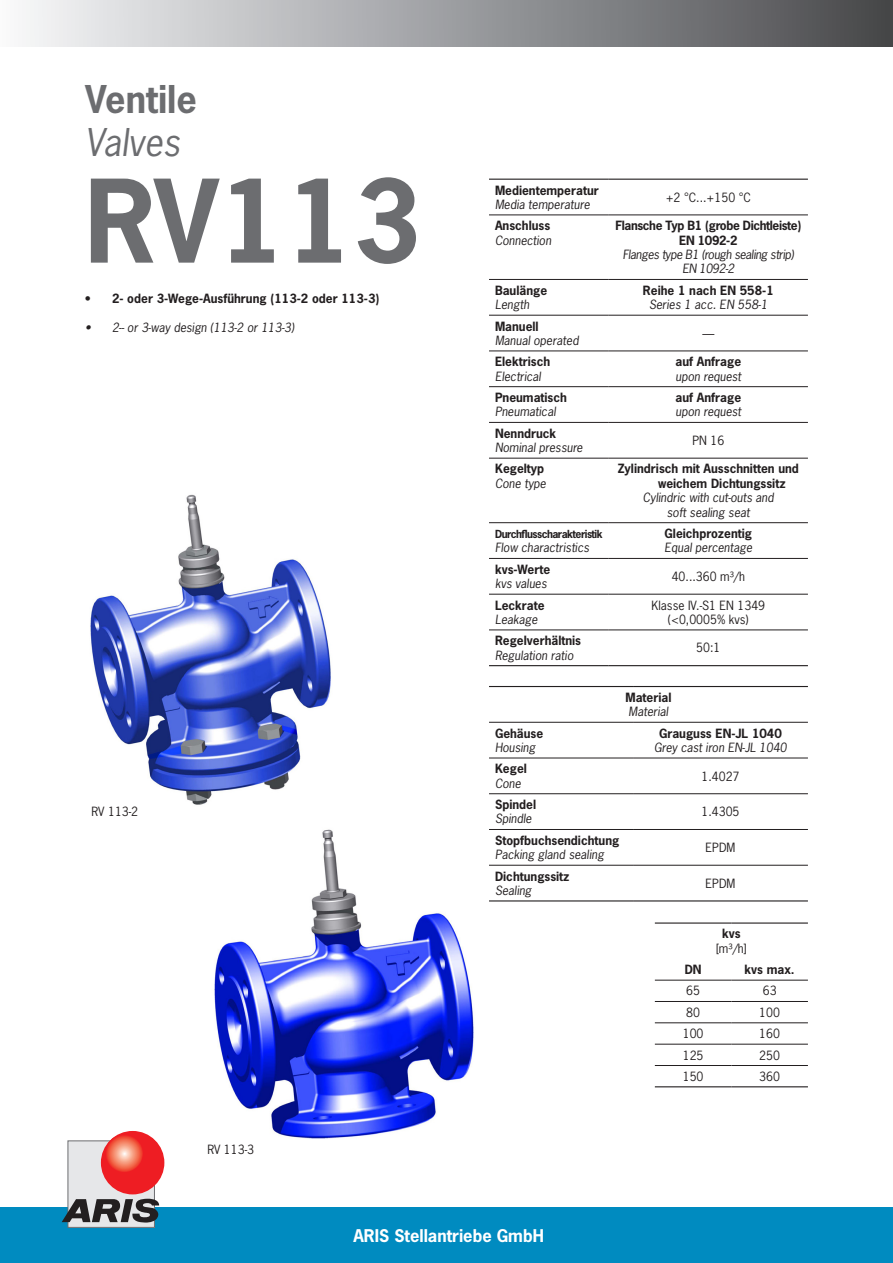
<style>
.page{position:relative;width:893px;height:1263px;background:#fff}
.page>*{position:absolute;margin:0;border:0;box-sizing:border-box;transform-origin:0 0}
.t1{font:700 108px "News Gothic Std";color:#6c6d70}
.t2{font:700 36px "News Gothic Std";color:#6c6d70}
.t3{font:italic 36px "News Gothic Std";color:#6c6d70}
.t4{font:700 16.5px "News Gothic Std";color:#fff}
.t5{font:700 12px/14.4px "News Gothic Std";color:#231f20}
.t6{font:italic 12px/14.4px "News Gothic Std";color:#231f20;text-align:center}
.t7{font:12px/14.4px "News Gothic Std";color:#231f20;text-align:center}
.t8{font:italic 12px/14.4px "News Gothic Std";letter-spacing:-.03em;color:#231f20;text-align:center}
.t9{font:700 12px/14.4px "News Gothic Std";letter-spacing:-.03em;color:#231f20;text-align:center}
.t10{font:700 10.5px "News Gothic Std";letter-spacing:-.05em;color:#231f20}
</style>
<div class="page">
<div style="left:0;top:1208px;width:893px;height:55px;background:#008bc0"></div>
<div style="left:68px;top:1141px;width:86px;height:86px;background:#e6e7e9"></div>
<div style="left:101px;top:1131px;width:63px;height:63px;background:#ee1d23;border-radius:50%"></div>
<svg style="left:105px;top:1134px;width:38px;height:38px"></svg>
<svg style="left:62px;top:1198px;width:97px;height:24px"></svg>
<div style="left:0;top:0;width:893px;height:47px;background:linear-gradient(to right,#f7f8fa,#46484b)"></div>
<img style="left:214px;top:829px;width:278px;height:310px">
<img style="left:90px;top:494px;width:241px;height:311px">
<hr style="left:489px;top:215px;width:120px;height:1px;background:#231f20">
<hr style="left:609px;top:215px;width:199px;height:1px;background:#231f20">
<hr style="left:489px;top:279px;width:120px;height:1px;background:#231f20">
<hr style="left:609px;top:279px;width:199px;height:1px;background:#231f20">
<hr style="left:489px;top:315px;width:120px;height:1px;background:#231f20">
<hr style="left:609px;top:315px;width:199px;height:1px;background:#231f20">
<hr style="left:489px;top:351px;width:120px;height:1px;background:#231f20">
<hr style="left:609px;top:351px;width:199px;height:1px;background:#231f20">
<hr style="left:489px;top:386px;width:120px;height:1px;background:#231f20">
<hr style="left:609px;top:386px;width:199px;height:1px;background:#231f20">
<hr style="left:489px;top:179px;width:120px;height:1px;background:#231f20">
<hr style="left:609px;top:179px;width:199px;height:1px;background:#231f20">
<hr style="left:489px;top:422px;width:120px;height:1px;background:#231f20">
<hr style="left:609px;top:422px;width:199px;height:1px;background:#231f20">
<hr style="left:489px;top:458px;width:120px;height:1px;background:#231f20">
<hr style="left:609px;top:458px;width:199px;height:1px;background:#231f20">
<hr style="left:489px;top:522px;width:120px;height:1px;background:#231f20">
<hr style="left:609px;top:522px;width:199px;height:1px;background:#231f20">
<hr style="left:489px;top:558px;width:120px;height:1px;background:#231f20">
<hr style="left:609px;top:558px;width:199px;height:1px;background:#231f20">
<hr style="left:489px;top:594px;width:120px;height:1px;background:#231f20">
<hr style="left:609px;top:594px;width:199px;height:1px;background:#231f20">
<hr style="left:489px;top:630px;width:120px;height:1px;background:#231f20">
<hr style="left:609px;top:630px;width:199px;height:1px;background:#231f20">
<hr style="left:489px;top:665px;width:120px;height:1px;background:#231f20">
<hr style="left:609px;top:665px;width:199px;height:1px;background:#231f20">
<hr style="left:489px;top:722px;width:144px;height:1px;background:#231f20">
<hr style="left:633px;top:722px;width:175px;height:1px;background:#231f20">
<hr style="left:489px;top:758px;width:144px;height:1px;background:#231f20">
<hr style="left:633px;top:758px;width:175px;height:1px;background:#231f20">
<hr style="left:489px;top:686px;width:144px;height:1px;background:#231f20">
<hr style="left:633px;top:686px;width:175px;height:1px;background:#231f20">
<hr style="left:489px;top:900px;width:144px;height:1px;background:#231f20">
<hr style="left:633px;top:900px;width:175px;height:1px;background:#231f20">
<hr style="left:489px;top:793px;width:144px;height:1px;background:#231f20">
<hr style="left:633px;top:793px;width:175px;height:1px;background:#231f20">
<hr style="left:489px;top:829px;width:144px;height:1px;background:#231f20">
<hr style="left:633px;top:829px;width:175px;height:1px;background:#231f20">
<hr style="left:489px;top:865px;width:144px;height:1px;background:#231f20">
<hr style="left:633px;top:865px;width:175px;height:1px;background:#231f20">
<hr style="left:655px;top:922px;width:76px;height:2px;background:#231f20">
<hr style="left:731px;top:922px;width:77px;height:2px;background:#231f20">
<hr style="left:655px;top:980px;width:76px;height:1px;background:#231f20">
<hr style="left:731px;top:980px;width:77px;height:1px;background:#231f20">
<hr style="left:655px;top:1001px;width:76px;height:1px;background:#231f20">
<hr style="left:731px;top:1001px;width:77px;height:1px;background:#231f20">
<hr style="left:655px;top:1022px;width:76px;height:1px;background:#231f20">
<hr style="left:731px;top:1022px;width:77px;height:1px;background:#231f20">
<hr style="left:655px;top:1044px;width:76px;height:1px;background:#231f20">
<hr style="left:731px;top:1044px;width:77px;height:1px;background:#231f20">
<hr style="left:655px;top:1065px;width:76px;height:1px;background:#231f20">
<hr style="left:731px;top:1065px;width:77px;height:1px;background:#231f20">
<hr style="left:655px;top:1086px;width:76px;height:1px;background:#231f20">
<hr style="left:731px;top:1086px;width:77px;height:1px;background:#231f20">
<h2 class="t2" style="left:85px;top:76px;width:113px">Ventile</h2>
<h2 class="t3" style="left:85px;top:120px;width:97px">Valves</h2>
<h1 class="t1" style="left:85px;top:150px;width:337px">RV113</h1>
<p class="t5" style="left:85px;top:291px;width:296px">• 2- oder 3-Wege-Ausführung (113-2 oder 113-3)</p>
<p class="t6" style="left:85px;top:320px;width:211px">• 2-- or 3-way design (113-2 or 113-3)</p>
<p class="t7" style="left:91px;top:804px;width:48px">RV 113-2</p>
<p class="t7" style="left:207px;top:1142px;width:48px">RV 113-3</p>
<p class="t5" style="left:495px;top:183px;width:105px">Medientemperatur</p>
<p class="t6" style="left:495px;top:197px;width:96px">Media temperature</p>
<p class="t5" style="left:495px;top:218px;width:57px">Anschluss</p>
<p class="t6" style="left:495px;top:233px;width:58px">Connection</p>
<p class="t5" style="left:495px;top:283px;width:54px">Baulänge</p>
<p class="t6" style="left:495px;top:298px;width:36px">Length</p>
<p class="t5" style="left:495px;top:319px;width:45px">Manuell</p>
<p class="t6" style="left:495px;top:333px;width:85px">Manual operated</p>
<p class="t5" style="left:495px;top:354px;width:57px">Elektrisch</p>
<p class="t6" style="left:495px;top:369px;width:48px">Electrical</p>
<p class="t5" style="left:495px;top:390px;width:73px">Pneumatisch</p>
<p class="t6" style="left:495px;top:405px;width:62px">Pneumatical</p>
<p class="t5" style="left:495px;top:426px;width:63px">Nenndruck</p>
<p class="t6" style="left:495px;top:441px;width:89px">Nominal pressure</p>
<p class="t5" style="left:495px;top:461px;width:51px">Kegeltyp</p>
<p class="t6" style="left:495px;top:476px;width:52px">Cone type</p>
<p class="t10" style="left:495px;top:527px;width:109px">Durchflusscharakteristik</p>
<p class="t6" style="left:495px;top:541px;width:96px">Flow charactristics</p>
<p class="t5" style="left:495px;top:562px;width:57px">kvs-Werte</p>
<p class="t6" style="left:495px;top:577px;width:53px">kvs values</p>
<p class="t5" style="left:495px;top:598px;width:51px">Leckrate</p>
<p class="t6" style="left:495px;top:612px;width:44px">Leakage</p>
<p class="t5" style="left:495px;top:633px;width:88px">Regelverhältnis</p>
<p class="t6" style="left:495px;top:648px;width:80px">Regulation ratio</p>
<p class="t5" style="left:495px;top:726px;width:50px">Gehäuse</p>
<p class="t6" style="left:495px;top:740px;width:42px">Housing</p>
<p class="t5" style="left:495px;top:761px;width:33px">Kegel</p>
<p class="t6" style="left:495px;top:776px;width:27px">Cone</p>
<p class="t5" style="left:495px;top:797px;width:43px">Spindel</p>
<p class="t6" style="left:495px;top:812px;width:38px">Spindle</p>
<p class="t7" style="left:666px;top:190px;width:87px">+2 °C...+150 °C</p>
<p class="t9" style="left:615px;top:218px;width:187px">Flansche Typ B1 (grobe Dichtleiste)<br>EN 1092-2</p>
<p class="t8" style="left:623px;top:248px;width:173px">Flanges type B1 (rough sealing strip)<br>EN 1092-2</p>
<p class="t5" style="left:643px;top:283px;width:132px">Reihe 1 nach EN 558-1</p>
<p class="t6" style="left:649px;top:298px;width:120px">Series 1 acc. EN 558-1</p>
<p class="t7" style="left:702px;top:326px;width:13px">—</p>
<p class="t5" style="left:675px;top:354px;width:67px">auf Anfrage</p>
<p class="t6" style="left:675px;top:369px;width:67px">upon request</p>
<p class="t5" style="left:675px;top:390px;width:67px">auf Anfrage</p>
<p class="t6" style="left:675px;top:405px;width:67px">upon request</p>
<p class="t7" style="left:692px;top:433px;width:33px">PN 16</p>
<p class="t5" style="left:658px;top:461px;width:142px;text-indent:-40px">Zylindrisch mit Ausschnitten und weichem Dichtungssitz</p>
<p class="t6" style="left:643px;top:491px;width:132px">Cylindric with cut-outs and soft sealing seat</p>
<p class="t5" style="left:665px;top:526px;width:89px">Gleichprozentig</p>
<p class="t6" style="left:664px;top:541px;width:89px">Equal percentage</p>
<p class="t7" style="left:672px;top:569px;width:75px">40...360 m³/h</p>
<p class="t7" style="left:651px;top:598px;width:115px">Klasse IV.-S1 EN 1349 (&lt;0,0005% kvs)</p>
<p class="t5" style="left:625px;top:690px;width:47px">Material</p>
<p class="t6" style="left:629px;top:705px;width:41px">Material</p>
<p class="t7" style="left:696px;top:641px;width:26px">50:1</p>
<p class="t5" style="left:659px;top:726px;width:124px">Grauguss EN-JL 1040</p>
<p class="t6" style="left:654px;top:740px;width:134px">Grey cast iron EN-JL 1040</p>
<p class="t7" style="left:701px;top:769px;width:40px">1.4027</p>
<p class="t7" style="left:701px;top:804px;width:40px">1.4305</p>
<p class="t5" style="left:495px;top:833px;width:126px">Stopfbuchsendichtung</p>
<p class="t6" style="left:495px;top:848px;width:110px">Packing gland sealing</p>
<p class="t5" style="left:495px;top:869px;width:76px">Dichtungssitz</p>
<p class="t6" style="left:495px;top:883px;width:38px">Sealing</p>
<p class="t7" style="left:706px;top:840px;width:31px">EPDM</p>
<p class="t7" style="left:706px;top:876px;width:31px">EPDM</p>
<p class="t5" style="left:722px;top:926px;width:20px">kvs</p>
<p class="t7" style="left:716px;top:941px;width:33px">[m³/h]</p>
<p class="t5" style="left:685px;top:962px;width:18px">DN</p>
<p class="t5" style="left:745px;top:962px;width:52px">kvs max.</p>
<p class="t7" style="left:686px;top:984px;width:15px">65</p>
<p class="t7" style="left:763px;top:984px;width:15px">63</p>
<p class="t7" style="left:686px;top:1005px;width:15px">80</p>
<p class="t7" style="left:759px;top:1005px;width:22px">100</p>
<p class="t7" style="left:683px;top:1026px;width:22px">100</p>
<p class="t7" style="left:759px;top:1026px;width:22px">160</p>
<p class="t7" style="left:683px;top:1048px;width:22px">125</p>
<p class="t7" style="left:759px;top:1048px;width:22px">250</p>
<p class="t7" style="left:683px;top:1069px;width:22px">150</p>
<p class="t7" style="left:759px;top:1069px;width:22px">360</p>
<h3 class="t4" style="left:353px;top:1224px;width:192px">ARIS Stellantriebe GmbH</h3>
</div>
